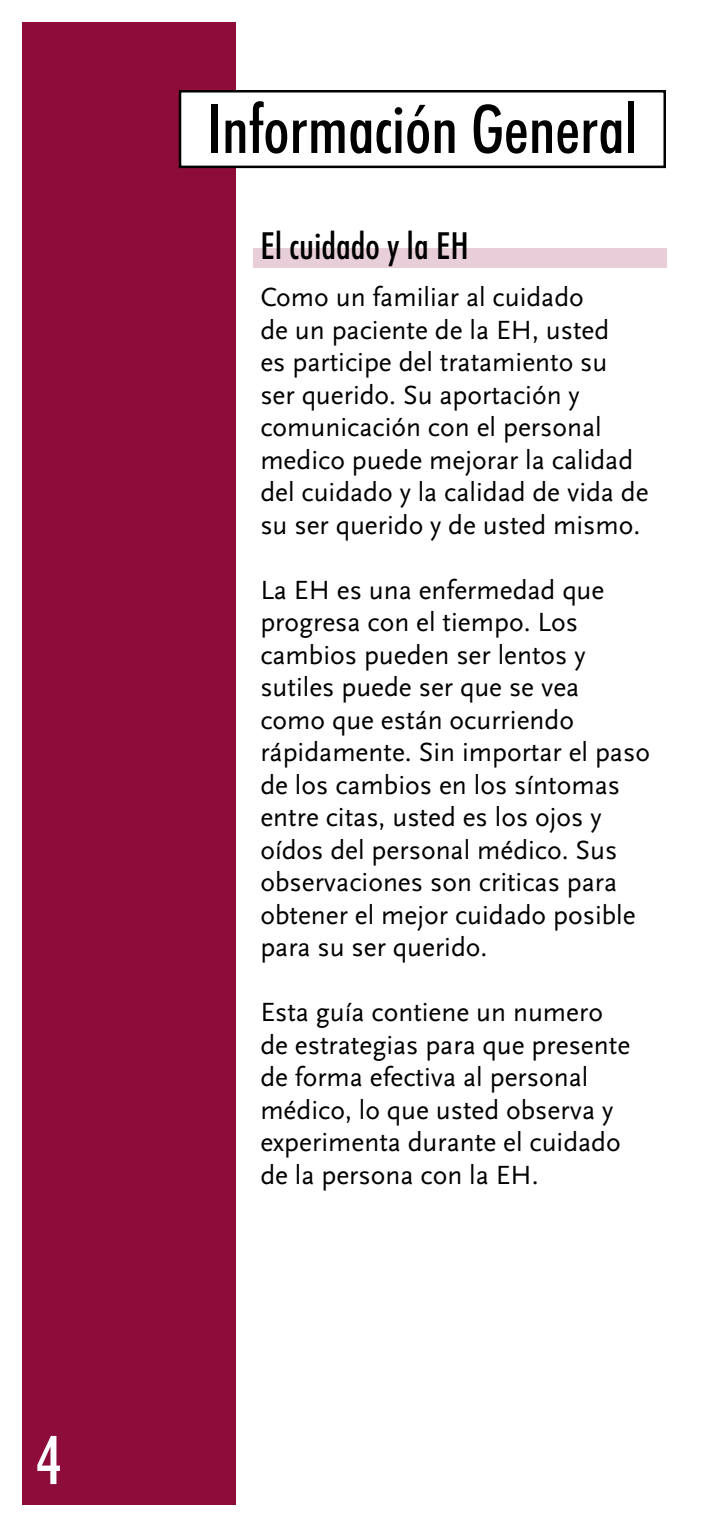
<style>
.page{position:relative;width:720px;height:1530px;background:#fff}
.page>*{position:absolute;margin:0;border:0;box-sizing:border-box;transform-origin:0 0}
.t1{font:500 condensed 67.5px "Futura BT";color:#000}
.t2{font:500 condensed 67.5px "Futura BT";color:#fff}
.t3{font:500 condensed 37.5px "Futura BT";color:#000}
.t4{font:27.5px/32.5px "Scala Sans";color:#000}
</style>
<div class="page">
<div style="left:253px;top:248px;width:414px;height:20px;background:#e8ced8"></div>
<div style="left:22px;top:22px;width:214px;height:1483px;background:#8e0c3a"></div>
<svg style="left:178px;top:90px;width:488px;height:79px"></svg>
<h1 class="t2" style="left:36px;top:1419px;width:27px">4</h1>
<h1 class="t1" style="left:207px;top:88px;width:433px">Información General</h1>
<h2 class="t3" style="left:260px;top:223px;width:210px">El cuidado y la EH</h2>
<p class="t4" style="left:260px;top:281px;width:390px">Como un familiar al cuidado<br>de un paciente de la EH, usted<br>es participe del tratamiento su ser querido. Su aportación y comunicación con el personal medico puede mejorar la calidad del cuidado y la calidad de vida de su ser querido y de usted mismo.</p>
<p class="t4" style="left:260px;top:574px;width:391px">La EH es una enfermedad que progresa con el tiempo. Los cambios pueden ser lentos y sutiles puede ser que se vea como que están ocurriendo rápidamente. Sin importar el paso de los cambios en los síntomas entre citas, usted es los ojos y oídos del personal médico. Sus observaciones son criticas para obtener el mejor cuidado posible para su ser querido.</p>
<p class="t4" style="left:260px;top:996px;width:371px">Esta guía contiene un numero de estrategias para que presente de forma efectiva al personal médico, lo que usted observa y experimenta durante el cuidado de la persona con la EH.</p>
</div>
